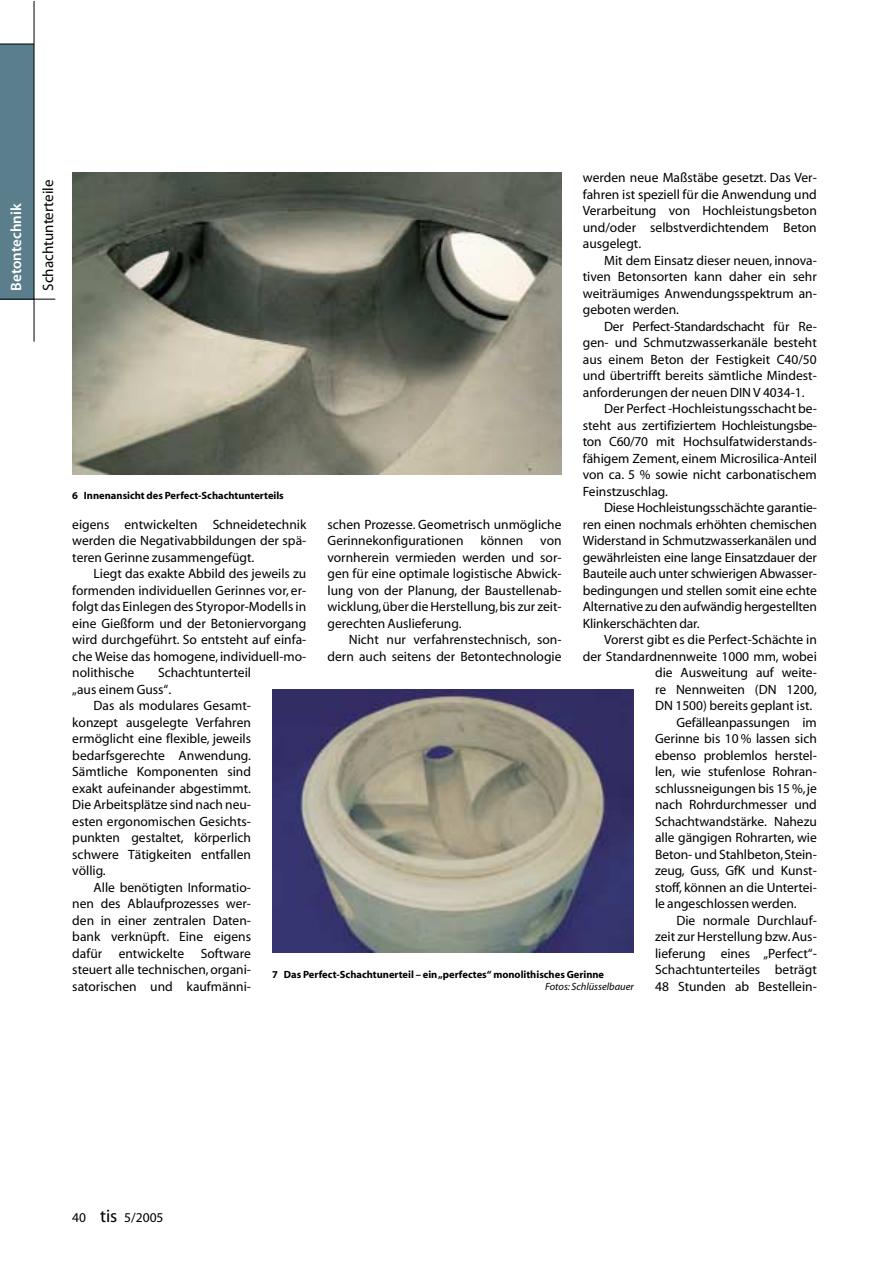
<style>
.page{position:relative;width:893px;height:1263px;background:#fff}
.page>*{position:absolute;margin:0;border:0;box-sizing:border-box;transform-origin:0 0}
.t1{font:15px "Myriad MM 406 600";color:#000}
.t2{font:15px "Myriad MM 565 600";color:#fff}
.t3{font:13.5px/16.5px "Myriad MM 406 600";color:#000;text-align:justify}
.t4{font:13.5px "Myriad MM 406 600";letter-spacing:-.02em;color:#000}
.t5{font:10.5px "Myriad MM 700 600";color:#000}
.t6{font:10.5px "Myriad MM It 406 600";color:#000}
.s1{font-size:18px}
</style>
<div class="page">
<div style="left:0;top:44px;width:34px;height:255px;background:#5b7e8c"></div>
<hr style="left:0;top:299px;width:55px;height:1px;background:#000">
<hr style="left:0;top:44px;width:34px;height:1px;background:#000">
<hr style="left:34px;top:2px;width:1px;height:340px;background:#000">
<img style="left:72px;top:173px;width:489px;height:302px">
<img style="left:272px;top:690px;width:362px;height:262px">
<p class="t2" style="left:11px;top:291px;width:88px;rotate:-90deg">Betontechnik</p>
<p class="t1" style="left:42px;top:291px;width:112px;rotate:-90deg">Schachtunterteile</p>
<p class="t3" style="left:583px;top:171px;width:235px">werden neue Maßstäbe gesetzt. Das Ver&shy;fahren ist speziell für die Anwendung und Verarbeitung von Hochleistungsbeton und/oder selbstverdichtendem Beton ausgelegt.</p>
<p class="t3" style="left:583px;top:253px;width:235px;text-indent:21px">Mit dem Einsatz dieser neuen, innova&shy;tiven Betonsorten kann daher ein sehr weiträumiges Anwendungsspektrum an&shy;geboten werden.</p>
<p class="t4" style="left:604px;top:321px;width:214px">Der Perfect-Standardschacht für Re-</p>
<p class="t3" style="left:583px;top:336px;width:235px">gen- und Schmutzwasserkanäle besteht</p>
<p class="t3" style="left:583px;top:352px;width:235px">aus einem Beton der Festigkeit C40/50</p>
<p class="t3" style="left:583px;top:369px;width:235px">und übertrifft bereits sämtliche Mindest-</p>
<p class="t3" style="left:583px;top:385px;width:223px">anforderungen der neuen DIN V 4034-1.</p>
<p class="t3" style="left:604px;top:402px;width:214px">Der Perfect -Hochleistungsschacht be-</p>
<p class="t3" style="left:583px;top:418px;width:235px">steht aus zertifiziertem Hochleistungsbe-</p>
<p class="t3" style="left:583px;top:435px;width:235px">ton C60/70 mit Hochsulfatwiderstands-</p>
<p class="t3" style="left:583px;top:451px;width:235px">fähigem Zement, einem Microsilica-Anteil</p>
<p class="t3" style="left:583px;top:468px;width:235px">von ca. 5 % sowie nicht carbonatischem</p>
<p class="t3" style="left:583px;top:484px;width:87px">Feinstzuschlag.</p>
<p class="t3" style="left:604px;top:501px;width:214px">Diese Hochleistungsschächte garantie-</p>
<p class="t3" style="left:583px;top:517px;width:235px">ren einen nochmals erhöhten chemischen</p>
<p class="t3" style="left:583px;top:534px;width:235px">Widerstand in Schmutzwasserkanälen und</p>
<p class="t3" style="left:583px;top:550px;width:235px">gewährleisten eine lange Einsatzdauer der</p>
<p class="t3" style="left:583px;top:567px;width:235px">Bauteile auch unter schwierigen Abwasser-</p>
<p class="t3" style="left:583px;top:583px;width:235px">bedingungen und stellen somit eine echte</p>
<p class="t3" style="left:583px;top:600px;width:235px">Alternative zu den aufwändig hergestellten</p>
<p class="t3" style="left:583px;top:616px;width:118px">Klinkerschächten dar.</p>
<p class="t3" style="left:604px;top:633px;width:214px">Vorerst gibt es die Perfect-Schächte in</p>
<p class="t3" style="left:583px;top:649px;width:235px">der Standardnennweite 1000 mm, wobei</p>
<p class="t3" style="left:655px;top:666px;width:163px">die Ausweitung auf weite-</p>
<p class="t3" style="left:655px;top:682px;width:163px">re Nennweiten (DN 1200,</p>
<p class="t3" style="left:655px;top:699px;width:159px">DN 1500) bereits geplant ist.</p>
<p class="t3" style="left:676px;top:715px;width:142px">Gefälleanpassungen im</p>
<p class="t3" style="left:655px;top:732px;width:163px">Gerinne bis 10 % lassen sich</p>
<p class="t3" style="left:655px;top:748px;width:163px">ebenso problemlos herstel-</p>
<p class="t3" style="left:655px;top:765px;width:163px">len, wie stufenlose Rohran-</p>
<p class="t3" style="left:655px;top:781px;width:163px">schlussneigungen bis 15 %,je</p>
<p class="t3" style="left:655px;top:798px;width:163px">nach Rohrdurchmesser und</p>
<p class="t3" style="left:655px;top:814px;width:163px">Schachtwandstärke. Nahezu</p>
<p class="t3" style="left:655px;top:831px;width:163px">alle gängigen Rohrarten, wie</p>
<p class="t3" style="left:655px;top:847px;width:163px">Beton- und Stahlbeton,Stein-</p>
<p class="t3" style="left:655px;top:864px;width:163px">zeug, Guss, GfK und Kunst-</p>
<p class="t3" style="left:655px;top:880px;width:163px">stoff, können an die Untertei-</p>
<p class="t3" style="left:655px;top:897px;width:143px">le angeschlossen werden.</p>
<p class="t3" style="left:676px;top:913px;width:142px">Die normale Durchlauf-</p>
<p class="t3" style="left:655px;top:930px;width:163px">zeit zur Herstellung bzw.Aus-</p>
<p class="t3" style="left:655px;top:946px;width:163px">lieferung eines „Perfect“-</p>
<p class="t3" style="left:655px;top:963px;width:163px">Schachtunterteiles beträgt</p>
<p class="t3" style="left:655px;top:979px;width:163px">48 Stunden ab Bestellein-</p>
<p class="t5" style="left:72px;top:492px;width:213px">6 Innenansicht des Perfect-Schachtunterteils</p>
<p class="t3" style="left:327px;top:517px;width:235px">schen Prozesse. Geometrisch unmögliche Gerinnekonfigurationen können von vornherein vermieden werden und sor&shy;gen für eine optimale logistische Abwick&shy;lung von der Planung, der Baustellenab&shy;wicklung,über die Herstellung,bis zur zeit&shy;gerechten Auslieferung.</p>
<p class="t3" style="left:327px;top:633px;width:235px;text-align:right">Nicht nur verfahrenstechnisch, son&shy;dern auch seitens der Betontechnologie</p>
<p class="t3" style="left:72px;top:517px;width:235px">eigens entwickelten Schneidetechnik werden die Negativabbildungen der spä&shy;teren Gerinne zusammengefügt.</p>
<p class="t3" style="left:72px;top:567px;width:235px;text-indent:21px">Liegt das exakte Abbild des jeweils zu formenden individuellen Gerinnes vor, er&shy;folgt das Einlegen des Styropor-Modells in eine Gießform und der Betoniervorgang wird durchgeführt. So entsteht auf einfa&shy;che Weise das homogene, individuell-mo&shy;nolithische</p>
<p class="t3" style="left:72px;top:666px;width:180px;text-indent:86px">Schachtunterteil „aus einem Guss“.</p>
<p class="t3" style="left:72px;top:699px;width:180px;text-indent:21px">Das als modulares Gesamt&shy;konzept ausgelegte Verfahren ermöglicht eine flexible, jeweils bedarfsgerechte Anwendung.<br>Sämtliche Komponenten sind exakt aufeinander abgestimmt.<br>Die Arbeitsplätze sind nach neu&shy;esten ergonomischen Gesichts&shy;punkten gestaltet, körperlich schwere Tätigkeiten entfallen völlig.</p>
<p class="t3" style="left:72px;top:880px;width:180px;text-indent:21px">Alle benötigten Informatio&shy;nen des Ablaufprozesses wer&shy;den in einer zentralen Daten&shy;bank verknüpft. Eine eigens dafür entwickelte Software steuert alle technischen, organi&shy;satorischen und kaufmänni-</p>
<p class="t5" style="left:272px;top:970px;width:333px">7 Das Perfect-Schachtunerteil – ein „perfectes“ monolithisches Gerinne</p>
<p class="t6" style="left:545px;top:983px;width:90px">Fotos: Schlüsselbauer</p>
<p class="t3" style="left:72px;top:1210px;width:93px">40 <span class="s1">tis</span> 5/2005</p>
</div>
